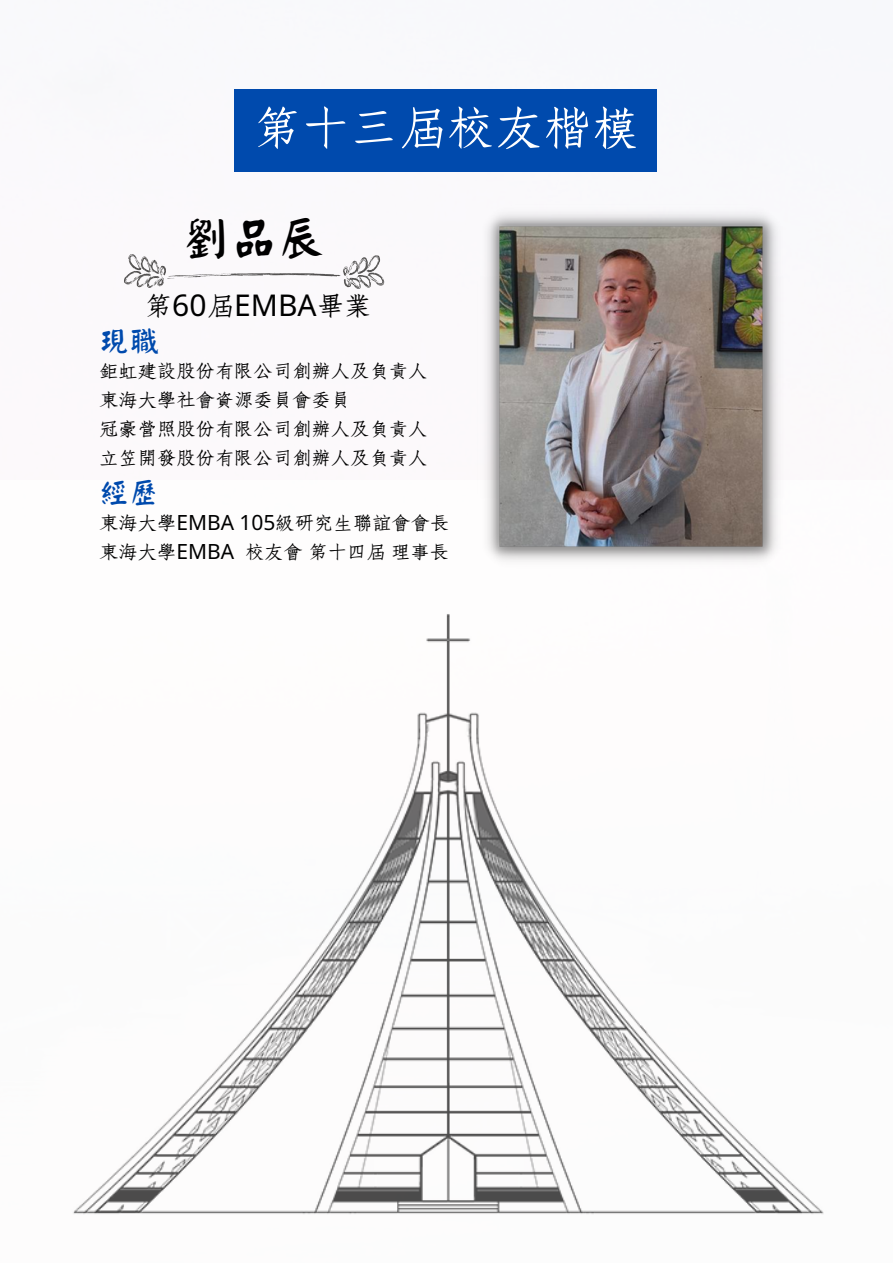
<style>
.page{position:relative;width:893px;height:1264px;background:#fff}
.page>*{position:absolute;margin:0;border:0;box-sizing:border-box;transform-origin:0 0}
.t1{font:52.5px "cw Te X Fang Song";color:#fff}
.t2{font:48px "Han Wang Yan Kai";color:#000}
.t3{font:30px "Noto Sans";color:#000}
.t4{font:30px "Han Wang Yan Kai";color:#004aad}
.t5{font:21px/29.2px "cw Te X Fang Song";color:#000}
.s1{font-family:"cw Te X Fang Song"}
.s2{font-family:"Noto Sans"}
</style>
<div class="page">
<svg style="left:124px;top:254px;width:260px;height:35px"></svg>
<img style="left:73px;top:614px;width:751px;height:601px">
<img style="left:484px;top:211px;width:297px;height:351px">
<div style="left:234px;top:89px;width:423px;height:83px;background:#004aad"></div>
<h1 class="t1" style="left:253px;top:103px;width:387px">第十三屆校友楷模</h1>
<h2 class="t2" style="left:182px;top:215px;width:145px">劉品辰</h2>
<h3 class="t3" style="left:145px;top:283px;width:229px"><span class="s1">第</span>60<span class="s1">屆</span>EMBA<span class="s1">畢業</span></h3>
<h3 class="t4" style="left:99px;top:326px;width:61px">現職</h3>
<p class="t5" style="left:99px;top:356px;width:329px">鉅虹建設股份有限公司創辦人及負責人東海大學社會資源委員會委員<br>冠豪營照股份有限公司創辦人及負責人立笠開發股份有限公司創辦人及負責人</p>
<h3 class="t4" style="left:99px;top:478px;width:61px">經歷</h3>
<p class="t5" style="left:99px;top:508px;width:351px">東海大學<span class="s2">EMBA 105</span>級研究生聯誼會會長東海大學<span class="s2">EMBA</span> 校友會第十四屆理事長</p>
</div>
